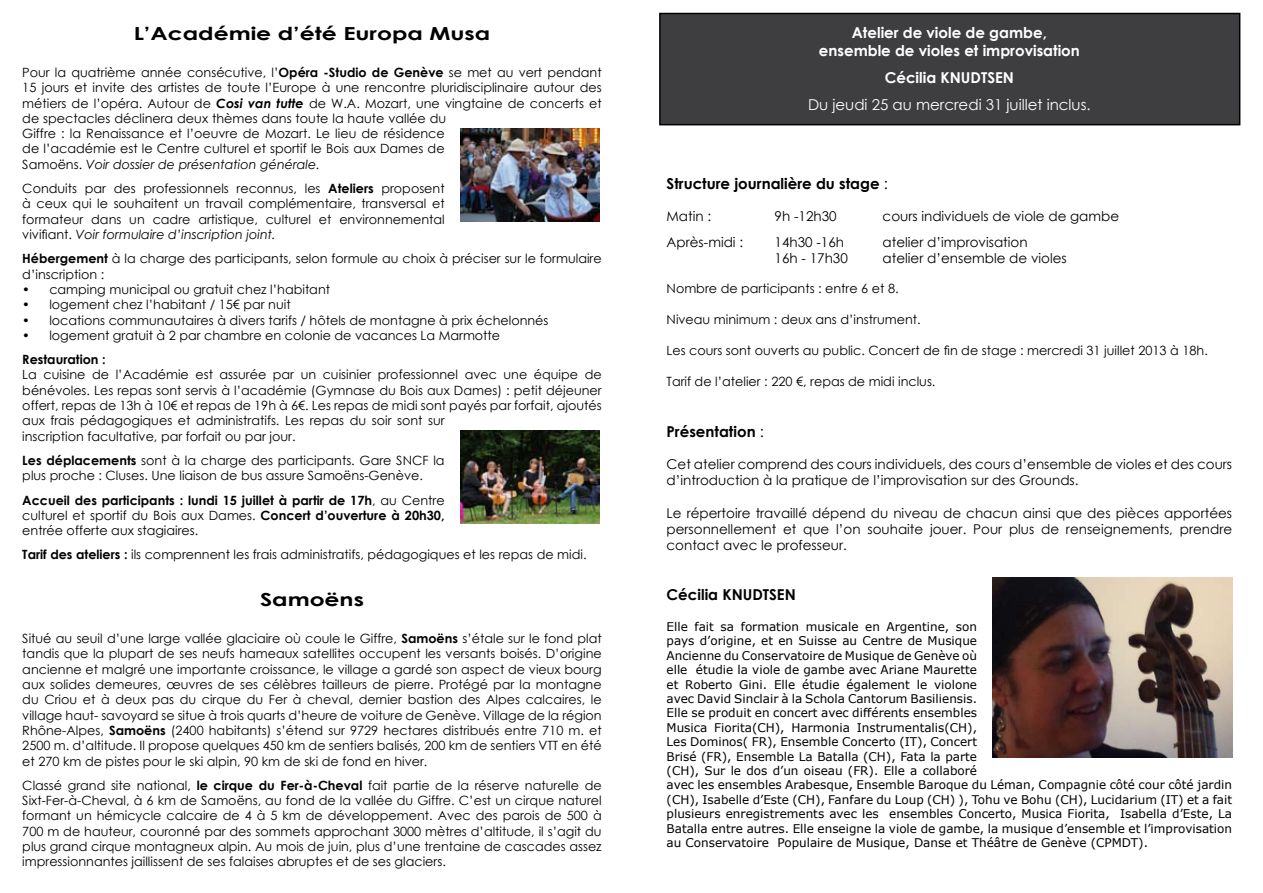
<style>
.page{position:relative;width:1263px;height:893px;background:#fff}
.page>*{position:absolute;margin:0;border:0;box-sizing:border-box;transform-origin:0 0}
.t1{font:700 18px "Century Gothic";color:#000;scale:1.3 1}
.t2{font:700 15px/18px "Century Gothic";color:#fff;text-align:center}
.t3{font:700 15px "Century Gothic";color:#000}
.t4{font:15px "Century Gothic";color:#fff}
.t5{font:13.5px/16.2px "Century Gothic";color:#000}
.t6{font:12.75px/15.3px "Century Gothic";color:#000}
.t7{font:700 12.75px/15.3px "Century Gothic";color:#000;text-align:justify}
.t8{font:12px/14.4px "MS Reference Sans Serif";color:#000}
.s1{font-weight:700}
.s2{font-weight:700;font-style:italic}
.s3{font-style:italic}
.s4{font-weight:400}
</style>
<div class="page">
<div style="left:660px;top:14px;width:580px;height:111px;background:#3e3e40"></div>
<div style="left:659px;top:13px;width:581px;height:112px;border:2px solid #000"></div>
<img style="left:460px;top:129px;width:140px;height:93px">
<img style="left:460px;top:431px;width:140px;height:93px">
<img style="left:992px;top:577px;width:240px;height:180px">
<h1 class="t1" style="left:134px;top:20px;width:276px">L’Académie d’été Europa Musa</h1>
<p class="t6" style="left:22px;top:65px;width:581px">Pour la quatrième année consécutive, l’<span class="s1">Opéra -Studio de Genève</span> se met au vert pendant 15 jours et invite des artistes de toute l’Europe à une rencontre pluridisciplinaire autour des métiers de l’opéra. Autour de <span class="s2">Cosi van tutte</span> de W.A. Mozart, une vingtaine de concerts et de spectacles déclinera deux thèmes dans toute la haute vallée du<br>Giffre : la Renaissance et l’oeuvre de Mozart. Le lieu de résidence<br>de l’académie est le Centre culturel et sportif le Bois aux Dames de<br>Samoëns. <span class="s3">Voir dossier de présentation générale.</span></p>
<p class="t6" style="left:22px;top:181px;width:424px;text-align:justify">Conduits par des professionnels reconnus, les <span class="s1">Ateliers</span> proposent à ceux qui le souhaitent un travail complémentaire, transversal et formateur dans un cadre artistique, culturel et environnemental vivifiant. <span class="s3">Voir formulaire d’inscription joint.</span></p>
<p class="t6" style="left:22px;top:251px;width:581px"><span class="s1">Hébergement</span> à la charge des participants, selon formule au choix à préciser sur le formulaire d’inscription :</p>
<p class="t6" style="left:22px;top:281px;width:309px">• camping municipal ou gratuit chez l’habitant</p>
<p class="t6" style="left:22px;top:297px;width:270px">• logement chez l’habitant / 15€ par nuit</p>
<p class="t6" style="left:22px;top:312px;width:528px">• locations communautaires à divers tarifs / hôtels de montagne à prix échelonnés</p>
<p class="t6" style="left:22px;top:327px;width:479px">• logement gratuit à 2 par chambre en colonie de vacances La Marmotte</p>
<p class="t7" style="left:22px;top:351px;width:85px">Restauration :</p>
<p class="t6" style="left:22px;top:367px;width:581px">La cuisine de l’Académie est assurée par un cuisinier professionnel avec une équipe de bénévoles. Les repas sont servis à l’académie (Gymnase du Bois aux Dames) : petit déjeuner offert, repas de 13h à 10€ et repas de 19h à 6€. Les repas de midi sont payés par forfait, ajoutés aux frais pédagogiques et administratifs. Les repas du soir sont sur<br>inscription facultative, par forfait ou par jour.</p>
<p class="t6" style="left:22px;top:452px;width:424px"><span class="s1">Les déplacements</span> sont à la charge des participants. Gare SNCF la plus proche : Cluses. Une liaison de bus assure Samoëns-Genève.</p>
<p class="t7" style="left:22px;top:492px;width:424px">Accueil des participants : lundi 15 juillet à partir de 17h<span class="s4">, au Centre culturel et sportif du Bois aux Dames.</span> Concert d’ouverture à 20h30, <span class="s4">entrée offerte aux stagiaires.</span></p>
<p class="t6" style="left:22px;top:547px;width:566px"><span class="s1">Tarif des ateliers :</span> ils comprennent les frais administratifs, pédagogiques et les repas de midi.</p>
<h1 class="t1" style="left:260px;top:586px;width:81px">Samoëns</h1>
<p class="t6" style="left:22px;top:631px;width:581px;text-align:justify">Situé au seuil d’une large vallée glaciaire où coule le Giffre, <span class="s1">Samoëns</span> s’étale sur le fond plat tandis que la plupart de ses neufs hameaux satellites occupent les versants boisés. D’origine ancienne et malgré une importante croissance, le village a gardé son aspect de vieux bourg aux solides demeures, œuvres de ses célèbres tailleurs de pierre. Protégé par la montagne du Criou et à deux pas du cirque du Fer à cheval, dernier bastion des Alpes calcaires, le village haut- savoyard se situe à trois quarts d’heure de voiture de Genève. Village de la région Rhône-Alpes, <span class="s1">Samoëns</span> (2400 habitants) s’étend sur 9729 hectares distribués entre 710 m. et 2500 m. d’altitude. Il propose quelques 450 km de sentiers balisés, 200 km de sentiers VTT en été et 270 km de pistes pour le ski alpin, 90 km de ski de fond en hiver.</p>
<p class="t6" style="left:22px;top:777px;width:581px;text-align:justify">Classé grand site national, <span class="s1">le cirque du Fer-à-Cheval</span> fait partie de la réserve naturelle de Sixt-Fer-à-Cheval, à 6 km de Samoëns, au fond de la vallée du Giffre. C’est un cirque naturel formant un hémicycle calcaire de 4 à 5 km de développement. Avec des parois de 500 à 700 m de hauteur, couronné par des sommets approchant 3000 mètres d’altitude, il s’agit du plus grand cirque montagneux alpin. Au mois de juin, plus d’une trentaine de cascades assez impressionnantes jaillissent de ses falaises abruptes et de ses glaciers.</p>
<p class="t2" style="left:819px;top:23px;width:262px">Atelier de viole de gambe, ensemble de violes et improvisation</p>
<p class="t2" style="left:885px;top:68px;width:131px">Cécilia KNUDTSEN</p>
<p class="t4" style="left:808px;top:94px;width:284px">Du jeudi 25 au mercredi 31 juillet inclus.</p>
<p class="t3" style="left:666px;top:172px;width:223px">Structure journalière du stage <span class="s4">:</span></p>
<p class="t5" style="left:666px;top:208px;width:46px">Matin :</p>
<p class="t5" style="left:774px;top:208px;width:64px">9h -12h30</p>
<p class="t5" style="left:882px;top:208px;width:238px">cours individuels de viole de gambe</p>
<p class="t5" style="left:666px;top:233px;width:78px">Après-midi :</p>
<p class="t5" style="left:774px;top:233px;width:71px">14h30 -16h</p>
<p class="t5" style="left:882px;top:233px;width:147px">atelier d’improvisation</p>
<p class="t5" style="left:774px;top:250px;width:75px">16h - 17h30</p>
<p class="t5" style="left:882px;top:250px;width:186px">atelier d’ensemble de violes</p>
<p class="t6" style="left:666px;top:281px;width:233px">Nombre de participants : entre 6 et 8.</p>
<p class="t6" style="left:666px;top:312px;width:256px">Niveau minimum : deux ans d’instrument.</p>
<p class="t6" style="left:666px;top:342px;width:543px">Les cours sont ouverts au public. Concert de fin de stage : mercredi 31 juillet 2013 à 18h.</p>
<p class="t6" style="left:666px;top:374px;width:270px">Tarif de l’atelier : 220 €, repas de midi inclus.</p>
<p class="t3" style="left:666px;top:420px;width:99px">Présentation <span class="s4">:</span></p>
<p class="t5" style="left:666px;top:456px;width:567px">Cet atelier comprend des cours individuels, des cours d’ensemble de violes et des cours d’introduction à la pratique de l’improvisation sur des Grounds.</p>
<p class="t5" style="left:666px;top:504px;width:567px;text-align:justify">Le répertoire travaillé dépend du niveau de chacun ainsi que des pièces apportées personnellement et que l’on souhaite jouer. Pour plus de renseignements, prendre contact avec le professeur.</p>
<p class="t3" style="left:666px;top:583px;width:131px">Cécilia KNUDTSEN</p>
<p class="t8" style="left:666px;top:619px;width:567px">Elle fait sa formation musicale en Argentine, son<br>pays d’origine, et en Suisse au Centre de Musique<br>Ancienne du Conservatoire de Musique de Genève où<br>elle étudie la viole de gambe avec Ariane Maurette<br>et Roberto Gini. Elle étudie également le violone<br>avec David Sinclair à la Schola Cantorum Basiliensis.<br>Elle se produit en concert avec différents ensembles<br>Musica Fiorita(CH), Harmonia Instrumentalis(CH),<br>Les Dominos( FR), Ensemble Concerto (IT), Concert<br>Brisé (FR), Ensemble La Batalla (CH), Fata la parte<br>(CH), Sur le dos d’un oiseau (FR). Elle a collaboré<br>avec les ensembles Arabesque, Ensemble Baroque du Léman, Compagnie côté cour côté jardin (CH), Isabelle d’Este (CH), Fanfare du Loup (CH) ), Tohu ve Bohu (CH), Lucidarium (IT) et a fait plusieurs enregistrements avec les ensembles Concerto, Musica Fiorita, Isabella d’Este, La Batalla entre autres. Elle enseigne la viole de gambe, la musique d’ensemble et l’improvisation au Conservatoire Populaire de Musique, Danse et Théâtre de Genève (CPMDT).</p>
</div>
